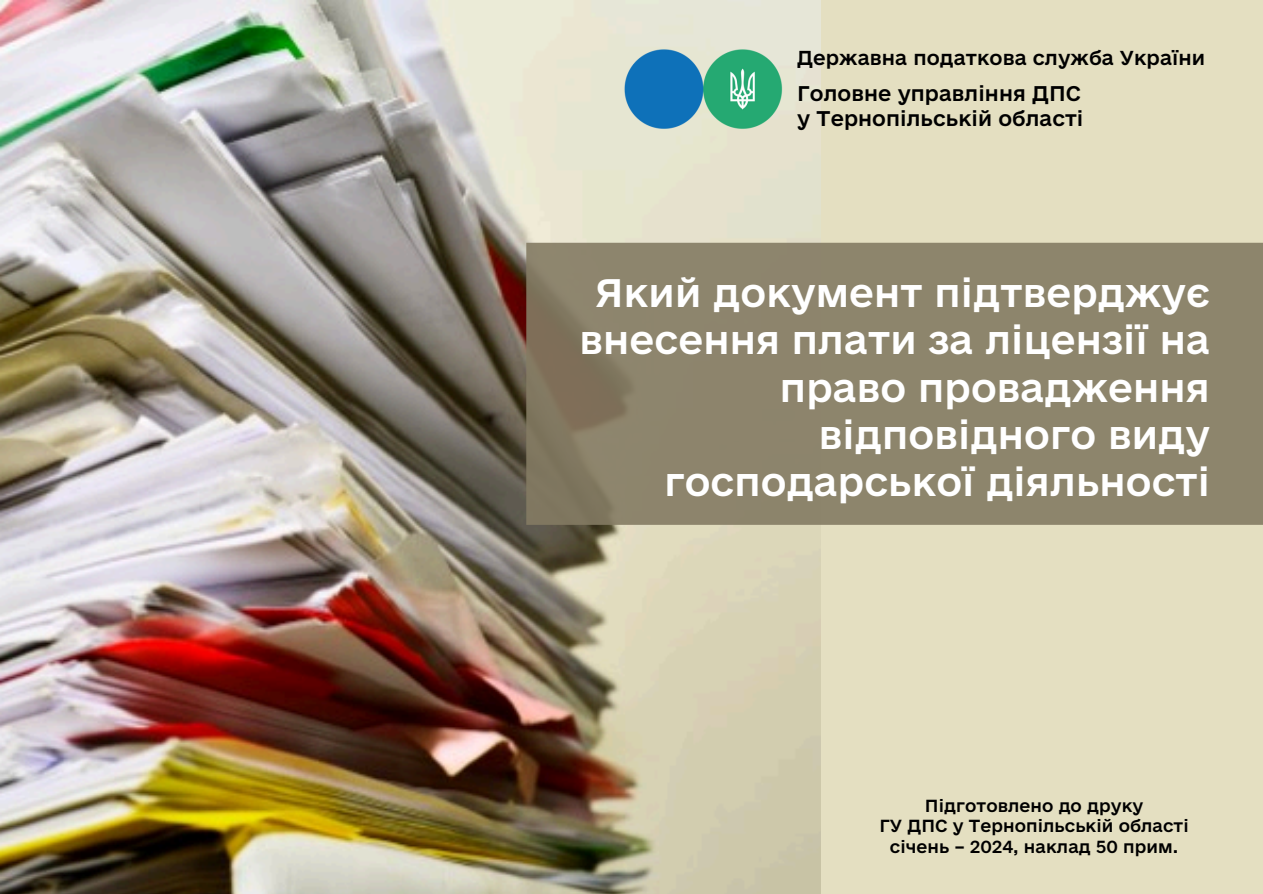
<style>
.page{position:relative;width:1263px;height:894px;background:#fff}
.page>*{position:absolute;margin:0;border:0;box-sizing:border-box;transform-origin:0 0}
.t1{font:37.5px/47.2px "e Ukraine Medium";color:#fff;text-align:right}
.t2{font:19.95px/24.9px "e Ukraine Medium";color:#000}
.t3{font:19.05px "e Ukraine Medium";color:#000}
.t4{font:16.5px "e Ukraine Medium";color:#000}
</style>
<div class="page">
<div style="left:0;top:0;width:1263px;height:893px;background:#e4dfc1"></div>
<img style="left:0;top:0;width:821px;height:893px">
<img style="left:623px;top:47px;width:163px;height:84px">
<svg style="left:526px;top:243px;width:737px;height:281px;background:#8b836a"></svg>
<p class="t3" style="left:797px;top:46px;width:409px">Державна податкова служба України</p>
<p class="t2" style="left:797px;top:80px;width:288px">Головне управління ДПС у Тернопільській області</p>
<h2 class="t1" style="left:580px;top:268px;width:632px">Який документ підтверджує внесення плати за ліцензії на право провадження відповідного виду господарської діяльності</h2>
<h2 class="t4" style="left:925px;top:795px;width:220px">Підготовлено до друку</h2>
<h1 class="t4" style="left:879px;top:815px;width:311px">ГУ ДПС у Тернопільській області</h1>
<p class="t4" style="left:890px;top:835px;width:290px">січень – 2024, наклад 50 прим.</p>
</div>
